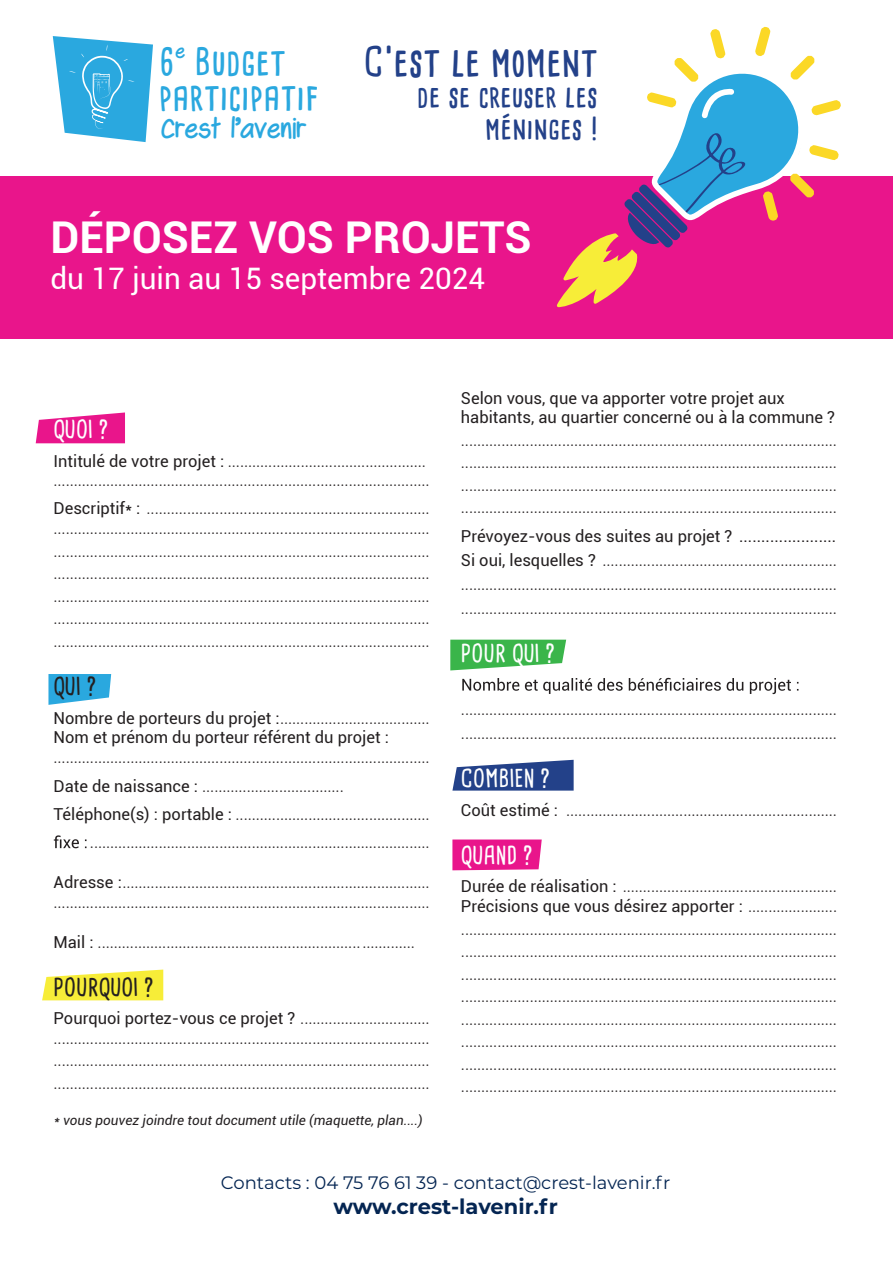
<style>
.page{position:relative;width:893px;height:1263px;background:#fff}
.page>*{position:absolute;margin:0;border:0;box-sizing:border-box;transform-origin:0 0}
.t1{font:700 43.8px "Roboto";color:#fff}
.t2{font:700 39.45px "Cardenio Modern";letter-spacing:.025em;color:#234189}
.t3{font:700 36.45px/34.8px "Cardenio Modern";letter-spacing:.025em;color:#2aa8df;text-align:center}
.t4{font:29.55px "Roboto";color:#fff}
.t5{font:700 29.55px/31.7px "Cardenio Modern";letter-spacing:.025em;color:#234189;text-align:right}
.t6{font:700 29.55px "Swagger";letter-spacing:.025em;color:#2aa8df}
.t7{font:700 24px "Cardenio Modern";color:#fff}
.t8{font:700 24px "Cardenio Modern";color:#231f20}
.t9{font:700 21.3px "Swagger";color:#2aa8df}
.t10{font:700 21px "Montserrat";color:#042552}
.t11{font:18px "Montserrat";color:#042552}
.t12{font:16.5px/22.5px "Louis George Cafe";color:#231f20}
.t13{font:16.5px/19.8px "Roboto";color:#231f20}
.t14{font:italic 13.5px "Roboto";color:#231f20}
.s1{font-family:"Roboto"}
.s2{font-family:"Louis George Cafe"}
</style>
<div class="page">
<svg style="left:36px;top:412px;width:89px;height:31px;background:#ec389c"></svg>
<svg style="left:452px;top:760px;width:122px;height:31px;background:#435d9a"></svg>
<svg style="left:42px;top:969px;width:121px;height:31px;background:#f8ef57"></svg>
<svg style="left:450px;top:640px;width:116px;height:30px;background:#52be60"></svg>
<svg style="left:48px;top:674px;width:63px;height:31px;background:#49b4e3"></svg>
<svg style="left:452px;top:839px;width:90px;height:31px;background:#ea2090"></svg>
<svg style="left:54px;top:835px;width:33px;height:13px"></svg>
<svg style="left:462px;top:678px;width:336px;height:16px"></svg>
<div style="left:0;top:176px;width:893px;height:163px;background:#e9158b"></div>
<svg style="left:53px;top:36px;width:100px;height:106px"></svg>
<svg style="left:557px;top:26px;width:284px;height:281px"></svg>
<h3 class="t3" style="left:160px;top:44px;width:161px">Budget participatif</h3>
<h3 class="t6" style="left:160px;top:114px;width:147px">Crest l’avenir</h3>
<h3 class="t3" style="left:160px;top:44px;width:17px">6</h3>
<p class="t9" style="left:176px;top:41px;width:10px">e</p>
<h2 class="t2" style="left:364px;top:35px;width:235px">C’est le moment</h2>
<h3 class="t5" style="left:417px;top:81px;width:182px">de se creuser les méninges !</h3>
<h1 class="t1" style="left:50px;top:207px;width:483px">DÉPOSEZ VOS PROJETS</h1>
<h3 class="t4" style="left:50px;top:257px;width:436px">du 17 juin au 15 septembre 2024</h3>
<h3 class="t7" style="left:54px;top:413px;width:57px">QUOI ?</h3>
<p class="t12" style="left:54px;top:452px;width:377px;line-height:19.2px"><span class="s1">Intitulé de votre projet :</span> ................................................. .............................................................................................</p>
<p class="t12" style="left:54px;top:499px;width:378px;line-height:19.8px"><span class="s1">Descriptif* :</span> ...................................................................... .............................................................................................</p>
<p class="t12" style="left:54px;top:540px;width:377px;text-align:justify">............................................................................................. ............................................................................................. ............................................................................................. ............................................................................................. .............................................................................................</p>
<h3 class="t8" style="left:54px;top:670px;width:45px">QUI ?</h3>
<p class="t12" style="left:54px;top:707px;width:378px"><span class="s1">Nombre de porteurs du projet :</span> .....................................</p>
<p class="t13" style="left:54px;top:727px;width:337px">Nom et prénom du porteur référent du projet :</p>
<p class="t12" style="left:54px;top:746px;width:377px">.............................................................................................</p>
<p class="t12" style="left:54px;top:775px;width:292px"><span class="s1">Date de naissance :</span> ...................................</p>
<p class="t12" style="left:54px;top:803px;width:378px"><span class="s1">Téléphone(s) : portable :</span> ................................................</p>
<p class="t12" style="left:90px;top:831px;width:341px">....................................................................................</p>
<p class="t12" style="left:54px;top:872px;width:377px;line-height:19.8px"><span class="s1">Adresse :</span> ............................................................................ .............................................................................................</p>
<p class="t12" style="left:54px;top:931px;width:363px"><span class="s1">Mail :</span> ................................................................. .............</p>
<h3 class="t8" style="left:54px;top:971px;width:102px">POURQUOI ?</h3>
<p class="t12" style="left:54px;top:1008px;width:378px;line-height:19.8px"><span class="s1">Pourquoi portez-vous ce projet ?</span> ................................ .............................................................................................</p>
<p class="t12" style="left:54px;top:1049px;width:377px">............................................................................................. .............................................................................................</p>
<p class="t14" style="left:54px;top:1111px;width:370px">* vous pouvez joindre tout document utile (maquette, plan....)</p>
<p class="t13" style="left:461px;top:387px;width:376px">Selon vous, que va apporter votre projet aux habitants, au quartier concerné ou à la commune ?</p>
<p class="t12" style="left:461px;top:429px;width:377px;text-align:justify">............................................................................................. ............................................................................................. ............................................................................................. .............................................................................................</p>
<p class="t13" style="left:461px;top:525px;width:377px">Prévoyez-vous des suites au projet ? ......................</p>
<p class="t12" style="left:461px;top:548px;width:378px;line-height:24px;text-align:justify"><span class="s1">Si oui, lesquelles ?</span> .......................................................... ............................................................................................. .............................................................................................</p>
<h3 class="t7" style="left:461px;top:637px;width:96px">POUR QUI ?</h3>
<p class="t12" style="left:461px;top:697px;width:377px;line-height:24px">............................................................................................. .............................................................................................</p>
<h3 class="t7" style="left:461px;top:762px;width:91px">COMBIEN ?</h3>
<p class="t12" style="left:461px;top:798px;width:378px"><span class="s1">Coût estimé :</span> ...................................................................</p>
<h3 class="t7" style="left:461px;top:839px;width:74px">QUAND ?</h3>
<p class="t12" style="left:461px;top:875px;width:378px"><span class="s1">Durée de réalisation :</span> .....................................................</p>
<p class="t13" style="left:461px;top:896px;width:378px">Précisions que vous désirez apporter : <span class="s2">......................</span></p>
<p class="t12" style="left:461px;top:918px;width:377px;text-align:justify">............................................................................................. ............................................................................................. ............................................................................................. ............................................................................................. ............................................................................................. ............................................................................................. ............................................................................................. .............................................................................................</p>
<p class="t11" style="left:221px;top:1170px;width:451px">Contacts : 04 75 76 61 39 - contact@crest-lavenir.fr</p>
<p class="t10" style="left:333px;top:1191px;width:226px">www.crest-lavenir.fr</p>
</div>
